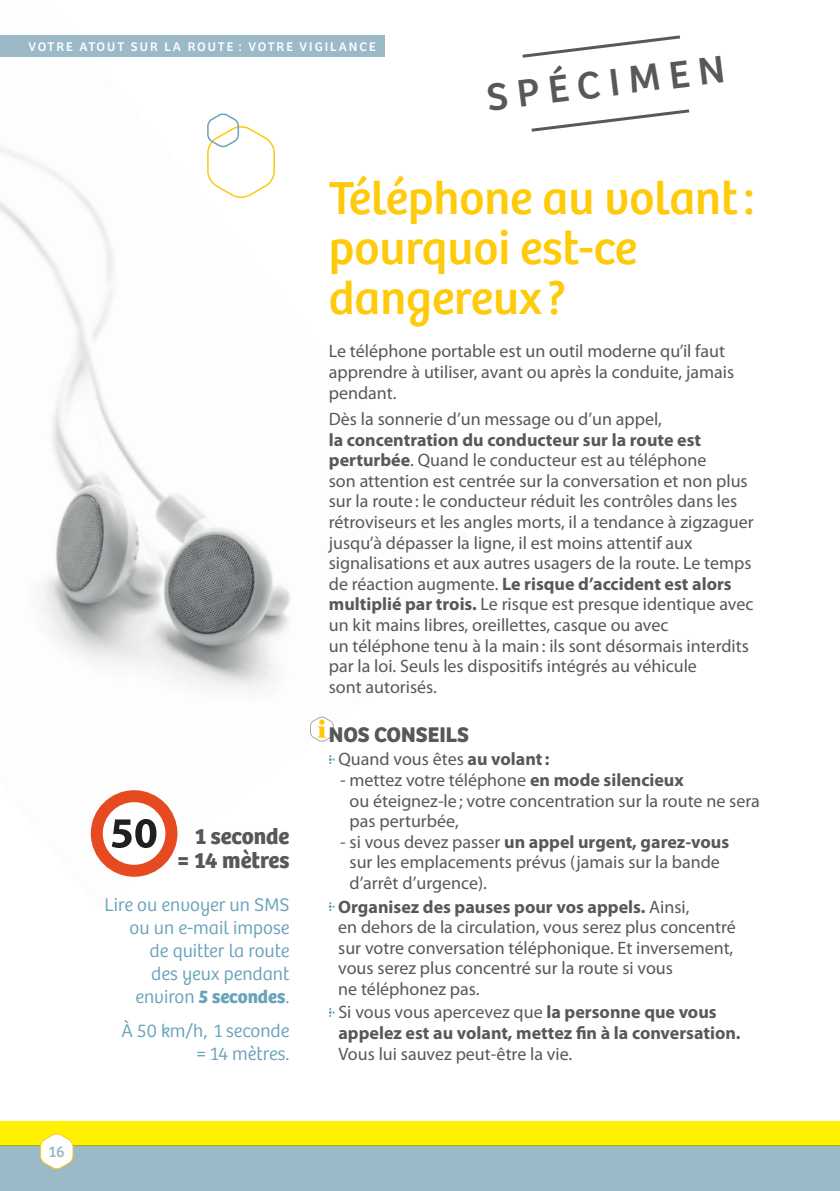
<style>
.page{position:relative;width:840px;height:1191px;background:#fff}
.page>*{position:absolute;margin:0;border:0;box-sizing:border-box;transform-origin:0 0}
._01_-_Titre{font:48px/50px "Bree";color:#feca0a}
._000-_Texte_courant{font:39.8px "Bree";color:#57585a}
._04_-_texte_courant{font:700 23px "Bree";color:#57585a}
.Nos_conseils{font:700 22px "Bree";color:#57585a}
._05_-_Accroche{font:300 19px/22.8px "Bree";color:#69a2bb;text-align:right}
._04_-_texte_courant-2{font:18px/20.6px "Myriad Pro";color:#57585a}
._04_-_texte_courant-3{font:700 18px/20.6px "Myriad Pro";color:#57585a}
.t1{font:16px "Bree";color:#9cb9c7}
.t2{font:13px "Bree";letter-spacing:.15em;color:#fff}
.s1{font-weight:700}
.s2{font-weight:400}
</style>
<div class="page">
<img style="left:0;top:148px;width:335px;height:760px">
<svg style="left:206px;top:113px;width:69px;height:87px"></svg>
<svg style="left:309px;top:715px;width:25px;height:28px"></svg>
<svg style="left:328px;top:755px;width:6px;height:9px"></svg>
<svg style="left:328px;top:902px;width:6px;height:9px"></svg>
<svg style="left:328px;top:1008px;width:6px;height:9px"></svg>
<svg style="left:97px;top:796px;width:74px;height:74px"></svg>
<div style="left:91px;top:790px;width:86px;height:86px;border:12px solid #e54a20;border-radius:50%"></div>
<svg style="left:112px;top:819px;width:44px;height:29px"></svg>
<div style="left:0;top:1145px;width:839px;height:46px;background:#9cb9c7"></div>
<div style="left:0;top:1121px;width:839px;height:24px;background:#fff101"></div>
<svg style="left:39px;top:1133px;width:35px;height:37px"></svg>
<div style="left:0;top:35px;width:385px;height:22px;background:#9cb9c7"></div>
<svg style="left:522px;top:35px;width:158px;height:23px"></svg>
<svg style="left:531px;top:109px;width:159px;height:23px"></svg>
<p class="t2" style="left:28px;top:39px;width:348px">VOTRE ATOUT SUR LA ROUTE : VOTRE VIGILANCE</p>
<p class="_000-_Texte_courant" style="left:483px;top:74px;width:241px;rotate:-7deg">SPÉCIMEN</p>
<p class="t1" style="left:49px;top:1142px;width:17px">16</p>
<p class="_04_-_texte_courant" style="left:195px;top:822px;width:96px">1 seconde</p>
<p class="_04_-_texte_courant" style="left:177px;top:846px;width:114px">= 14 mètres</p>
<p class="_05_-_Accroche" style="left:105px;top:894px;width:186px">Lire ou envoyer un SMS ou un e-mail impose<br>de quitter la route<br>des yeux pendant environ <span class="s1">5 secondes</span>.</p>
<p class="_05_-_Accroche" style="left:121px;top:1019px;width:169px">À 50 km/h, 1 seconde = 14 mètres.</p>
<p class="_01_-_Titre" style="left:328px;top:173px;width:427px">Téléphone au volant: pourquoi est-ce dangereux ?</p>
<p class="_04_-_texte_courant-2" style="left:328px;top:341px;width:407px">Le téléphone portable est un outil moderne qu’il faut apprendre à utiliser, avant ou après la conduite, jamais pendant.</p>
<p class="_04_-_texte_courant-2" style="left:328px;top:408px;width:426px">Dès la sonnerie d’un message ou d’un appel,<br><span class="s1">la concentration du conducteur sur la route est perturbée</span>. Quand le conducteur est au téléphone<br>son attention est centrée sur la conversation et non plus sur la route: le conducteur réduit les contrôles dans les rétroviseurs et les angles morts, il a tendance à zigzaguer jusqu’à dépasser la ligne, il est moins attentif aux signalisations et aux autres usagers de la route. Le temps de réaction augmente. <span class="s1">Le risque d’accident est alors multiplié par trois.</span> Le risque est presque identique avec un kit mains libres, oreillettes, casque ou avec<br>un téléphone tenu à la main: ils sont désormais interdits par la loi. Seuls les dispositifs intégrés au véhicule<br>sont autorisés.</p>
<p class="Nos_conseils" style="left:328px;top:721px;width:142px">NOS CONSEILS</p>
<p class="_04_-_texte_courant-2" style="left:338px;top:749px;width:212px">Quand vous êtes <span class="s1">au volant:</span></p>
<p class="_04_-_texte_courant-2" style="left:349px;top:769px;width:411px;text-indent:-9px">- mettez votre téléphone <span class="s1">en mode silencieux<br></span>ou éteignez-le; votre concentration sur la route ne sera pas perturbée,</p>
<p class="_04_-_texte_courant-2" style="left:349px;top:831px;width:381px;text-indent:-9px">- si vous devez passer <span class="s1">un appel urgent, garez-vous </span>sur les emplacements prévus (jamais sur la bande d’arrêt d’urgence).</p>
<p class="_04_-_texte_courant-2" style="left:338px;top:896px;width:399px"><span class="s1">Organisez des pauses pour vos appels.</span> Ainsi,<br>en dehors de la circulation, vous serez plus concentré sur votre conversation téléphonique. Et inversement, vous serez plus concentré sur la route si vous<br>ne téléphonez pas.</p>
<p class="_04_-_texte_courant-3" style="left:338px;top:1001px;width:403px"><span class="s2">Si vous vous apercevez que</span> la personne que vous appelez est au volant, mettez fin à la conversation.<br><span class="s2">Vous lui sauvez peut-être la vie.</span></p>
</div>
